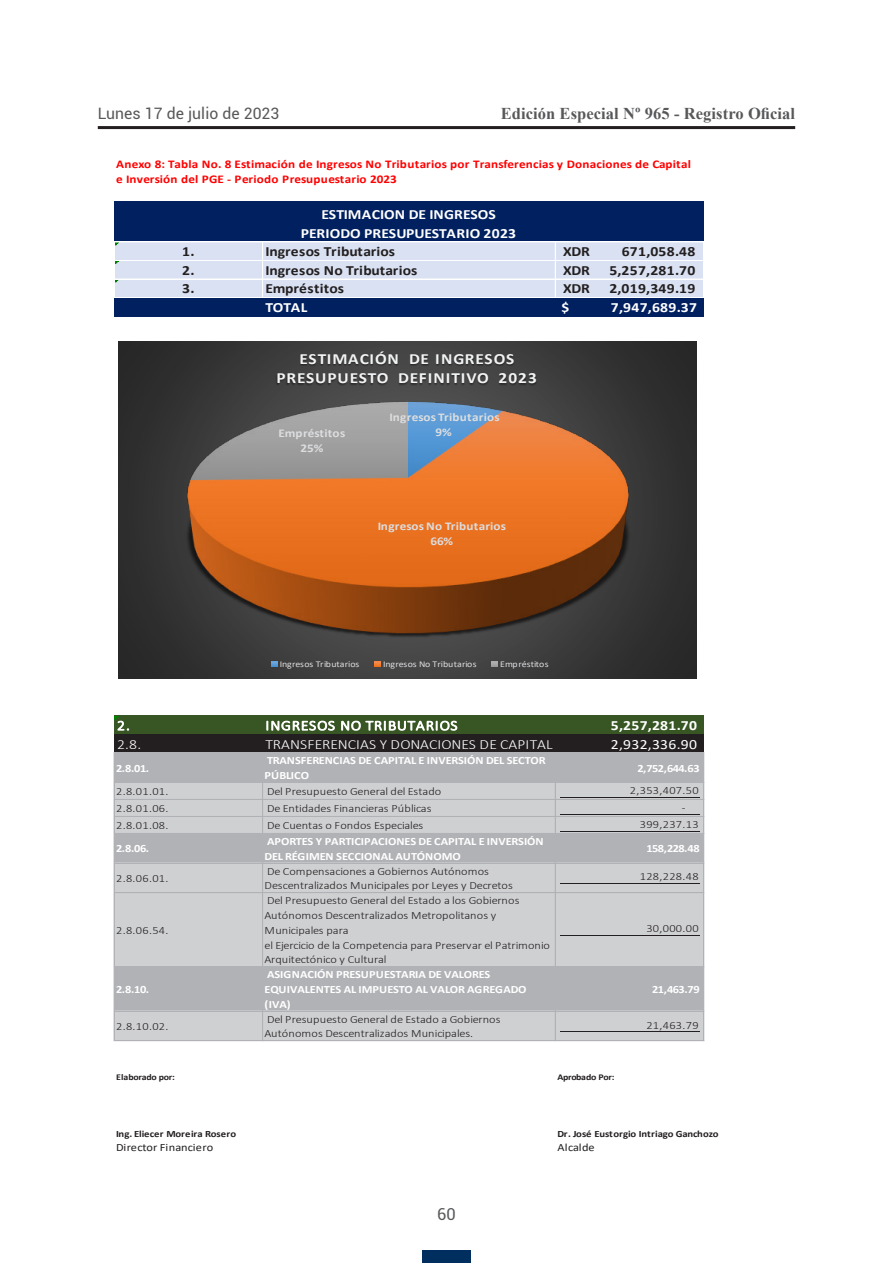
<style>
.page{position:relative;width:893px;height:1263px;background:#fff}
.page>*{position:absolute;margin:0;border:0;box-sizing:border-box;transform-origin:0 0}
.t1{font:700 16.5px "Times New Roman";letter-spacing:.005em;color:#57585a}
.t2{font:16.5px "Roboto";color:#57585a}
.t3{font:15.75px "Roboto";letter-spacing:.005em;color:#57585a}
.t4{font:700 15.6px/19.2px "Calibri";letter-spacing:.05em;color:#f2f3f4;text-align:center;scale:1.11 1}
.t5{font:700 14.1px "Calibri";letter-spacing:.01em;color:#231f20;scale:1.11 1}
.t6{font:700 14.1px/18.5px "Calibri";color:#fff;text-align:center;scale:1.11 1}
.t7{font:300 14.1px "Calibri";letter-spacing:-.005em;color:#fff;scale:1.11 1}
.t8{font:300 14.1px "Calibri";letter-spacing:.045em;color:#fff;scale:1.11 1}
.t9{font:14.1px "Calibri";letter-spacing:.02em;color:#fff;scale:1.11 1}
.t10{font:300 14.1px "Calibri";letter-spacing:.02em;color:#fff;scale:1.11 1}
.t11{font:700 11.85px/15.6px "Calibri";letter-spacing:.015em;color:#f00;scale:1.11 1}
.t12{font:700 11.85px/14.9px "Calibri";letter-spacing:.02em;color:#dcdddf;text-align:center;scale:1.11 1}
.t13{font:300 11.1px/14.9px "Calibri";letter-spacing:.005em;color:#231f20;scale:1.11 1}
.t14{font:700 11.1px/14.9px "Calibri";letter-spacing:-.005em;color:#fff;scale:1.11 1}
.t15{font:11.1px "Calibri";letter-spacing:.005em;color:#231f20;scale:1.11 1}
.t16{font:700 9.6px "Calibri";letter-spacing:-.01em;color:#231f20;scale:1.11 1}
.t17{font:8.85px "Calibri";color:#dcdddf;scale:1.11 1}
.t18{font:700 8.85px "Calibri";letter-spacing:-.035em;color:#231f20;scale:1.11 1}
</style>
<div class="page">
<hr style="left:98px;top:126px;width:697px;height:3px;background:#231f20">
<div style="left:422px;top:1250px;width:49px;height:13px;background:#002e5e"></div>
<div style="left:115px;top:201px;width:589px;height:41px;background:#002060"></div>
<div style="left:115px;top:242px;width:589px;height:19px;background:#d9e1f2"></div>
<div style="left:115px;top:260px;width:589px;height:19px;background:#d9e1f2"></div>
<div style="left:115px;top:279px;width:589px;height:19px;background:#d9e1f2"></div>
<div style="left:115px;top:297px;width:589px;height:19px;background:#002060"></div>
<div style="left:115px;top:715px;width:589px;height:20px;background:#375623"></div>
<div style="left:115px;top:734px;width:589px;height:19px;background:#231f20"></div>
<div style="left:115px;top:752px;width:589px;height:31px;background:#b1b2b6"></div>
<div style="left:115px;top:782px;width:589px;height:52px;background:#cfd0d2"></div>
<div style="left:115px;top:833px;width:589px;height:30px;background:#b1b2b6"></div>
<div style="left:115px;top:863px;width:589px;height:104px;background:#cfd0d2"></div>
<div style="left:115px;top:966px;width:589px;height:45px;background:#b1b2b6"></div>
<div style="left:115px;top:1011px;width:589px;height:30px;background:#cfd0d2"></div>
<hr style="left:560px;top:797px;width:139px;height:1px;background:#231f20">
<hr style="left:560px;top:814px;width:139px;height:1px;background:#231f20">
<hr style="left:560px;top:831px;width:139px;height:1px;background:#231f20">
<hr style="left:560px;top:883px;width:139px;height:1px;background:#231f20">
<hr style="left:560px;top:935px;width:139px;height:1px;background:#231f20">
<hr style="left:560px;top:1031px;width:139px;height:1px;background:#231f20">
<hr style="left:262px;top:242px;width:1px;height:56px;background:#fff">
<hr style="left:555px;top:242px;width:1px;height:56px;background:#fff">
<hr style="left:703px;top:242px;width:1px;height:56px;background:#fff">
<hr style="left:114px;top:752px;width:1px;height:289px;background:#b1b2b6">
<hr style="left:262px;top:753px;width:1px;height:288px;background:#b1b2b6">
<hr style="left:555px;top:753px;width:1px;height:288px;background:#b1b2b6">
<hr style="left:703px;top:753px;width:1px;height:288px;background:#b1b2b6">
<hr style="left:115px;top:242px;width:589px;height:1px;background:#fff">
<hr style="left:115px;top:260px;width:589px;height:1px;background:#fff">
<hr style="left:115px;top:279px;width:589px;height:1px;background:#fff">
<hr style="left:115px;top:297px;width:589px;height:1px;background:#fff">
<hr style="left:115px;top:782px;width:589px;height:1px;background:#b1b2b6">
<hr style="left:115px;top:799px;width:589px;height:1px;background:#b1b2b6">
<hr style="left:115px;top:816px;width:589px;height:1px;background:#b1b2b6">
<hr style="left:115px;top:863px;width:589px;height:1px;background:#b1b2b6">
<hr style="left:115px;top:892px;width:589px;height:1px;background:#b1b2b6">
<hr style="left:115px;top:1011px;width:589px;height:1px;background:#b1b2b6">
<hr style="left:115px;top:1040px;width:589px;height:1px;background:#b1b2b6">
<svg style="left:119px;top:341px;width:578px;height:338px;background:#343434"></svg>
<img style="left:130px;top:400px;width:555px;height:245px">
<img style="left:285px;top:343px;width:244px;height:19px">
<img style="left:262px;top:362px;width:290px;height:39px">
<svg style="left:272px;top:662px;width:6px;height:5px"></svg>
<svg style="left:375px;top:662px;width:6px;height:5px"></svg>
<svg style="left:492px;top:662px;width:5px;height:5px"></svg>
<h2 class="t3" style="left:98px;top:102px;width:183px">Lunes 17 de julio de 2023</h2>
<h1 class="t1" style="left:501px;top:102px;width:296px">Edición Especial Nº 965 - Registro Oficial</h1>
<p class="t11" style="left:116px;top:156px;width:519px">Anexo 8: Tabla No. 8 Estimación de Ingresos No Tributarios por Transferencias y Donaciones de Capital e Inversión del PGE - Periodo Presupuestario 2023</p>
<p class="t6" style="left:301px;top:205px;width:195px">ESTIMACION DE INGRESOS<br>PERIODO PRESUPUESTARIO 2023</p>
<p class="t5" style="left:182px;top:242px;width:13px">1.</p>
<p class="t5" style="left:265px;top:242px;width:118px">Ingresos Tributarios</p>
<p class="t5" style="left:563px;top:242px;width:26px">XDR</p>
<p class="t5" style="left:622px;top:242px;width:68px">671,058.48</p>
<p class="t5" style="left:182px;top:260px;width:13px">2.</p>
<p class="t5" style="left:265px;top:260px;width:138px">Ingresos No Tributarios</p>
<p class="t5" style="left:563px;top:260px;width:26px">XDR</p>
<p class="t5" style="left:609px;top:260px;width:79px">5,257,281.70</p>
<p class="t5" style="left:182px;top:279px;width:13px">3.</p>
<p class="t5" style="left:265px;top:279px;width:72px">Empréstitos</p>
<p class="t5" style="left:563px;top:279px;width:26px">XDR</p>
<p class="t5" style="left:609px;top:279px;width:79px">2,019,349.19</p>
<p class="t6" style="left:265px;top:298px;width:39px">TOTAL</p>
<p class="t6" style="left:561px;top:298px;width:9px">$</p>
<p class="t6" style="left:611px;top:298px;width:79px">7,947,689.37</p>
<p class="t4" style="left:276px;top:349px;width:236px">ESTIMACIÓN DE INGRESOS<br>PRESUPUESTO DEFINITIVO 2023</p>
<p class="t12" style="left:278px;top:425px;width:62px">Empréstitos<br>25%</p>
<p class="t12" style="left:389px;top:409px;width:101px">Ingresos Tributarios<br>9%</p>
<p class="t12" style="left:378px;top:518px;width:117px">Ingresos No Tributarios<br>66%</p>
<p class="t17" style="left:280px;top:658px;width:73px">Ingresos Tributarios</p>
<p class="t17" style="left:383px;top:658px;width:86px">Ingresos No Tributarios</p>
<p class="t17" style="left:500px;top:658px;width:45px">Empréstitos</p>
<p class="t10" style="left:117px;top:717px;width:13px">2.</p>
<p class="t8" style="left:265px;top:717px;width:174px">INGRESOS NO TRIBUTARIOS</p>
<p class="t6" style="left:611px;top:716px;width:79px">5,257,281.70</p>
<p class="t10" style="left:117px;top:735px;width:23px">2.8.</p>
<p class="t7" style="left:265px;top:735px;width:336px">TRANSFERENCIAS Y DONACIONES DE CAPITAL E INVERSION</p>
<p class="t9" style="left:611px;top:734px;width:79px">2,932,336.90</p>
<p class="t14" style="left:116px;top:760px;width:31px">2.8.01.</p>
<p class="t14" style="left:265px;top:753px;width:255px">TRANSFERENCIAS DE CAPITAL E INVERSIÓN DEL SECTOR<br>PÚBLICO</p>
<p class="t14" style="left:637px;top:760px;width:58px">2,752,644.63</p>
<p class="t13" style="left:116px;top:783px;width:49px">2.8.01.01.</p>
<p class="t13" style="left:267px;top:783px;width:159px">Del Presupuesto General del Estado</p>
<p class="t13" style="left:630px;top:783px;width:63px">2,353,407.50</p>
<p class="t13" style="left:116px;top:800px;width:49px">2.8.01.06.</p>
<p class="t13" style="left:267px;top:800px;width:150px">De Entidades Financieras Públicas</p>
<p class="t13" style="left:682px;top:800px;width:5px">-</p>
<p class="t13" style="left:116px;top:817px;width:49px">2.8.01.08.</p>
<p class="t13" style="left:267px;top:817px;width:142px">De Cuentas o Fondos Especiales</p>
<p class="t13" style="left:640px;top:817px;width:55px">399,237.13</p>
<p class="t14" style="left:116px;top:841px;width:31px">2.8.06.</p>
<p class="t14" style="left:265px;top:834px;width:253px">APORTES Y PARTICIPACIONES DE CAPITAL E INVERSIÓN<br>DEL RÉGIMEN SECCIONAL AUTÓNOMO</p>
<p class="t14" style="left:646px;top:841px;width:49px">158,228.48</p>
<p class="t13" style="left:116px;top:871px;width:49px">2.8.06.01.</p>
<p class="t13" style="left:265px;top:863px;width:225px">De Compensaciones a Gobiernos Autónomos<br>Descentralizados Municipales por Leyes y Decretos</p>
<p class="t13" style="left:640px;top:869px;width:55px">128,228.48</p>
<p class="t13" style="left:116px;top:922px;width:49px">2.8.06.54.</p>
<p class="t13" style="left:265px;top:893px;width:259px">Del Presupuesto General del Estado a los Gobiernos Autónomos Descentralizados Metropolitanos y Municipales para<br>el Ejercicio de la Competencia para Preservar el Patrimonio Arquitectónico y Cultural</p>
<p class="t13" style="left:646px;top:921px;width:49px">30,000.00</p>
<p class="t14" style="left:116px;top:982px;width:31px">2.8.10.</p>
<p class="t14" style="left:265px;top:967px;width:238px">ASIGNACIÓN PRESUPUESTARIA DE VALORES<br>EQUIVALENTES AL IMPUESTO AL VALOR AGREGADO (IVA)</p>
<p class="t14" style="left:652px;top:982px;width:44px">21,463.79</p>
<p class="t13" style="left:116px;top:1019px;width:49px">2.8.10.02.</p>
<p class="t13" style="left:265px;top:1011px;width:214px">Del Presupuesto General de Estado a Gobiernos<br>Autónomos Descentralizados Municipales.</p>
<p class="t13" style="left:646px;top:1017px;width:49px">21,463.79</p>
<p class="t18" style="left:116px;top:1070px;width:54px">Elaborado por:</p>
<p class="t18" style="left:557px;top:1070px;width:53px">Aprobado Por:</p>
<p class="t16" style="left:116px;top:1126px;width:110px">Ing. Eliecer Moreira Rosero</p>
<p class="t16" style="left:557px;top:1126px;width:147px">Dr. José Eustorgio Intriago Ganchozo</p>
<p class="t15" style="left:116px;top:1139px;width:89px">Director Financiero</p>
<p class="t15" style="left:557px;top:1139px;width:35px">Alcalde</p>
<h1 class="t2" style="left:437px;top:1203px;width:20px">60</h1>
</div>
